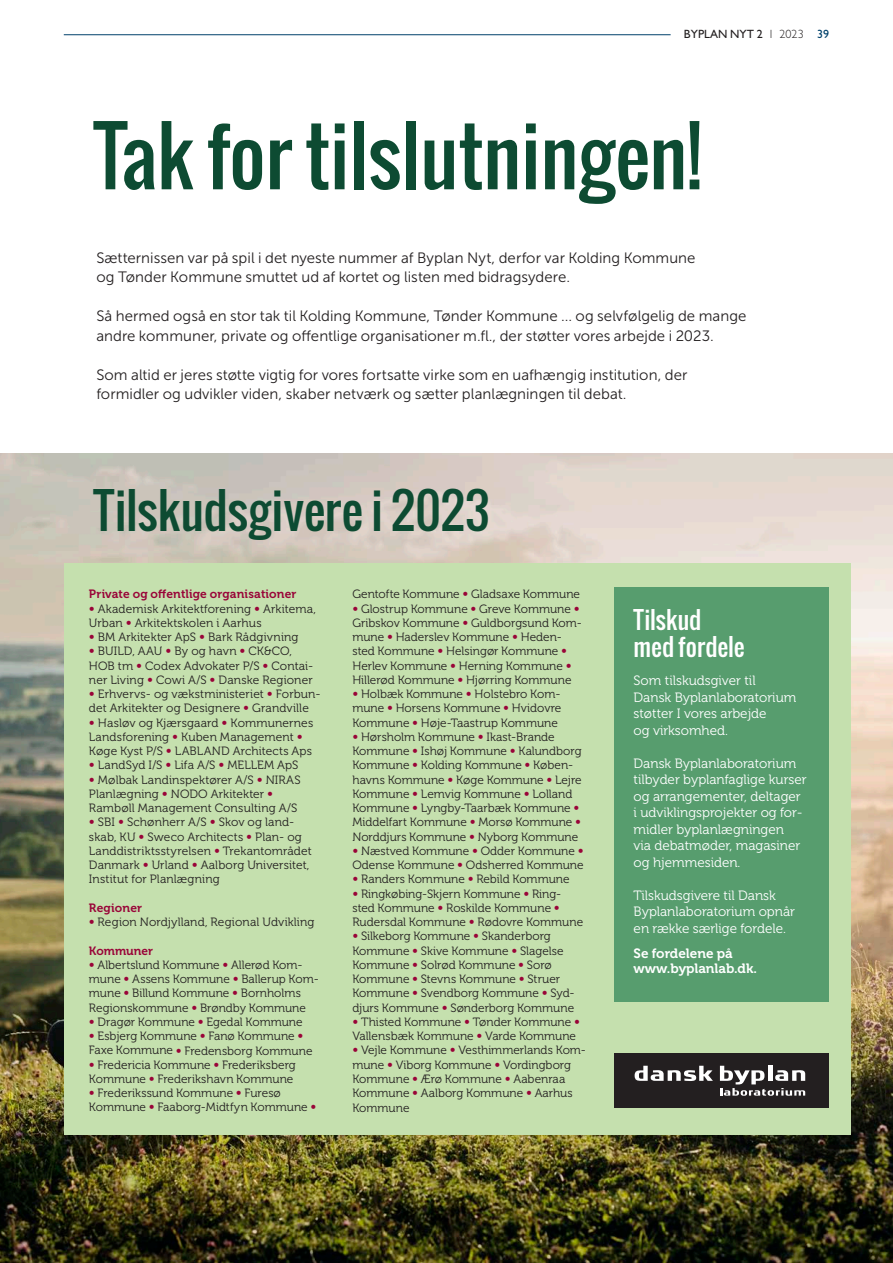
<style>
.page{position:relative;width:893px;height:1263px;background:#fff}
.page>*{position:absolute;margin:0;border:0;box-sizing:border-box;transform-origin:0 0}
.Rubrik{font:78px "Oswald";color:#0d4b32}
.Rubrik-2{font:48px "Oswald";color:#0d4b32}
.Rubrik-3{font:24px "Oswald";color:#fff}
.Manchet{font:15px "Museo Sans 300";letter-spacing:.005em;color:#231f20}
.Brød_med_indryk{font:13.5px/16.5px "Museo 300";color:#fff}
.Brød_med_indryk-2{font:13.5px "Museo 700";color:#fff}
.Brød_med_indryk-3{font:12px/14.2px "Museo 300";color:#231f20}
.t1{font:12px "Gill Sans Std";color:#231f20}
.Brød_med_indryk-4{font:12px "Museo 700";color:#990438}
.s1{font-weight:300}
.s2{color:#00416b}
.s3{font-family:"Museo 700";color:#990438}
.s4{color:#990438}
</style>
<div class="page">
<img style="left:0;top:453px;width:893px;height:810px">
<div style="left:64px;top:563px;width:786px;height:572px;background:#c5e0ae"></div>
<div style="left:614px;top:587px;width:215px;height:414px;background:#579d6e"></div>
<div style="left:614px;top:1053px;width:215px;height:54px;background:#231f20"></div>
<svg style="left:635px;top:1066px;width:78px;height:15px"></svg>
<svg style="left:720px;top:1066px;width:85px;height:30px"></svg>
<hr style="left:64px;top:34px;width:607px;height:1px;background:#00416b">
<p class="t1" style="left:684px;top:27px;width:147px">BYPLAN NYT 2 <span class="s1">1 2023</span> <span class="s2">39</span></p>
<p class="Rubrik" style="left:94px;top:97px;width:609px">Tak for tilslutningen!</p>
<p class="Manchet" style="left:96px;top:249px;width:601px">Sætternissen var på spil i det nyeste nummer af Byplan Nyt, derfor var Kolding Kommune</p>
<p class="Manchet" style="left:96px;top:269px;width:475px">og Tønder Kommune smuttet ud af kortet og listen med bidragsydere.</p>
<p class="Manchet" style="left:96px;top:308px;width:652px">Så hermed også en stor tak til Kolding Kommune, Tønder Kommune ... og selvfølgelig de mange</p>
<p class="Manchet" style="left:96px;top:327px;width:619px">andre kommuner, private og offentlige organisationer m.fl., der støtter vores arbejde i 2023.</p>
<p class="Manchet" style="left:96px;top:366px;width:593px">Som altid er jeres støtte vigtig for vores fortsatte virke som en uafhængig institution, der</p>
<p class="Manchet" style="left:96px;top:386px;width:532px">formidler og udvikler viden, skaber netværk og sætter planlægningen til debat.</p>
<p class="Rubrik-2" style="left:94px;top:474px;width:397px">Tilskudsgivere i 2023</p>
<p class="Brød_med_indryk-3" style="left:89px;top:587px;width:233px"><span class="s3">Private og offentlige organisationer<br></span><span class="s4">∞</span> Akademisk Arkitektforening <span class="s4">∞</span> Arkitema, Urban <span class="s4">∞</span> Arkitektskolen i Aarhus<br><span class="s4">∞</span> BM Arkitekter ApS <span class="s4">∞</span> Bark Rådgivning<br><span class="s4">∞</span> BUILD, AAU <span class="s4">∞</span> By og havn <span class="s4">∞</span> CK&amp;CO, HOB tm <span class="s4">∞</span> Codex Advokater P/S <span class="s4">∞</span> Contai&shy;ner Living <span class="s4">∞</span> Cowi A/S <span class="s4">∞</span> Danske Regioner <span class="s4">∞</span> Erhvervs- og vækstministeriet <span class="s4">∞</span> Forbun&shy;det Arkitekter og Designere <span class="s4">∞</span> Grandville<br><span class="s4">∞</span> Hasløv og Kjærsgaard <span class="s4">∞</span> Kommunernes Landsforening <span class="s4">∞</span> Kuben Management <span class="s4">∞ </span>Køge Kyst P/S <span class="s4">∞</span> LABLAND Architects Aps <span class="s4">∞</span> LandSyd I/S <span class="s4">∞</span> Lifa A/S <span class="s4">∞</span> MELLEM ApS<br><span class="s4">∞</span> Mølbak Landinspektører A/S <span class="s4">∞</span> NIRAS Planlægning <span class="s4">∞</span> NODO Arkitekter <span class="s4">∞ </span>Rambøll Management Consulting A/S<br><span class="s4">∞</span> SBI <span class="s4">∞</span> Schønherr A/S <span class="s4">∞</span> Skov og land&shy;skab, KU <span class="s4">∞</span> Sweco Architects <span class="s4">∞</span> Plan- og Landdistriktsstyrelsen <span class="s4">∞</span> Trekantområdet Danmark <span class="s4">∞</span> Urland <span class="s4">∞</span> Aalborg Universitet, Institut for Planlægning</p>
<p class="Brød_med_indryk-3" style="left:89px;top:901px;width:227px"><span class="s3">Regioner<br></span><span class="s4">∞</span> Region Nordjylland, Regional Udvikling</p>
<p class="Brød_med_indryk-4" style="left:89px;top:944px;width:66px">Kommuner</p>
<p class="Brød_med_indryk-3" style="left:89px;top:958px;width:231px"><span class="s4">∞</span> Albertslund Kommune <span class="s4">∞</span> Allerød Kom&shy;mune <span class="s4">∞</span> Assens Kommune <span class="s4">∞</span> Ballerup Kom&shy;mune <span class="s4">∞</span> Billund Kommune <span class="s4">∞</span> Bornholms Regionskommune <span class="s4">∞</span> Brøndby Kommune<br><span class="s4">∞</span> Dragør Kommune <span class="s4">∞</span> Egedal Kommune<br><span class="s4">∞</span> Esbjerg Kommune <span class="s4">∞</span> Fanø Kommune <span class="s4">∞ </span>Faxe Kommune <span class="s4">∞</span> Fredensborg Kommune <span class="s4">∞</span> Fredericia Kommune <span class="s4">∞</span> Frederiksberg Kommune <span class="s4">∞</span> Frederikshavn Kommune<br><span class="s4">∞</span> Frederikssund Kommune <span class="s4">∞</span> Furesø Kommune <span class="s4">∞</span> Faaborg-Midtfyn Kommune <span class="s4">∞</span></p>
<p class="Brød_med_indryk-3" style="left:352px;top:587px;width:235px">Gentofte Kommune <span class="s4">∞</span> Gladsaxe Kommune <span class="s4">∞</span> Glostrup Kommune <span class="s4">∞</span> Greve Kommune <span class="s4">∞ </span>Gribskov Kommune <span class="s4">∞</span> Guldborgsund Kom&shy;mune <span class="s4">∞</span> Haderslev Kommune <span class="s4">∞</span> Heden&shy;sted Kommune <span class="s4">∞</span> Helsingør Kommune <span class="s4">∞ </span>Herlev Kommune <span class="s4">∞</span> Herning Kommune <span class="s4">∞ </span>Hillerød Kommune <span class="s4">∞</span> Hjørring Kommune<br><span class="s4">∞</span> Holbæk Kommune <span class="s4">∞</span> Holstebro Kom&shy;mune <span class="s4">∞</span> Horsens Kommune <span class="s4">∞</span> Hvidovre Kommune <span class="s4">∞</span> Høje-Taastrup Kommune<br><span class="s4">∞</span> Hørsholm Kommune <span class="s4">∞</span> Ikast-Brande Kommune <span class="s4">∞</span> Ishøj Kommune <span class="s4">∞</span> Kalundborg Kommune <span class="s4">∞</span> Kolding Kommune <span class="s4">∞</span> Køben&shy;havns Kommune <span class="s4">∞</span> Køge Kommune <span class="s4">∞</span> Lejre Kommune <span class="s4">∞</span> Lemvig Kommune <span class="s4">∞</span> Lolland Kommune <span class="s4">∞</span> Lyngby-Taarbæk Kommune <span class="s4">∞ </span>Middelfart Kommune <span class="s4">∞</span> Morsø Kommune <span class="s4">∞ </span>Norddjurs Kommune <span class="s4">∞</span> Nyborg Kommune <span class="s4">∞</span> Næstved Kommune <span class="s4">∞</span> Odder Kommune <span class="s4">∞ </span>Odense Kommune <span class="s4">∞</span> Odsherred Kommune <span class="s4">∞</span> Randers Kommune <span class="s4">∞</span> Rebild Kommune<br><span class="s4">∞</span> Ringkøbing-Skjern Kommune <span class="s4">∞</span> Ring&shy;sted Kommune <span class="s4">∞</span> Roskilde Kommune <span class="s4">∞ </span>Rudersdal Kommune <span class="s4">∞</span> Rødovre Kommune <span class="s4">∞</span> Silkeborg Kommune <span class="s4">∞</span> Skanderborg Kommune <span class="s4">∞</span> Skive Kommune <span class="s4">∞</span> Slagelse Kommune <span class="s4">∞</span> Solrød Kommune <span class="s4">∞</span> Sorø Kommune <span class="s4">∞</span> Stevns Kommune <span class="s4">∞</span> Struer Kommune <span class="s4">∞</span> Svendborg Kommune <span class="s4">∞</span> Syd&shy;djurs Kommune <span class="s4">∞</span> Sønderborg Kommune<br><span class="s4">∞</span> Thisted Kommune <span class="s4">∞</span> Tønder Kommune <span class="s4">∞ </span>Vallensbæk Kommune <span class="s4">∞</span> Varde Kommune<br><span class="s4">∞</span> Vejle Kommune <span class="s4">∞</span> Vesthimmerlands Kom&shy;mune <span class="s4">∞</span> Viborg Kommune <span class="s4">∞</span> Vordingborg Kommune <span class="s4">∞</span> Ærø Kommune <span class="s4">∞</span> Aabenraa Kommune <span class="s4">∞</span> Aalborg Kommune <span class="s4">∞</span> Aarhus Kommune</p>
<p class="Rubrik-3" style="left:634px;top:601px;width:69px">Tilskud</p>
<p class="Rubrik-3" style="left:634px;top:628px;width:112px">med fordele</p>
<p class="Brød_med_indryk" style="left:634px;top:673px;width:124px">Som tilskudsgiver til</p>
<p class="Brød_med_indryk" style="left:634px;top:689px;width:164px">Dansk Byplanlaboratorium støtter I vores arbejde</p>
<p class="Brød_med_indryk" style="left:634px;top:722px;width:96px">og virksomhed.</p>
<p class="Brød_med_indryk" style="left:634px;top:755px;width:175px">Dansk Byplanlaboratorium tilbyder byplanfaglige kurser og arrangementer, deltager i udviklingsprojekter og for&shy;midler byplanlægningen</p>
<p class="Brød_med_indryk" style="left:634px;top:837px;width:168px">via debatmøder, magasiner og hjemmesiden.</p>
<p class="Brød_med_indryk" style="left:634px;top:887px;width:163px">Tilskudsgivere til Dansk<br>Byplanlaboratorium opnår</p>
<p class="Brød_med_indryk" style="left:634px;top:920px;width:154px">en række særlige fordele.</p>
<p class="Brød_med_indryk-2" style="left:634px;top:946px;width:101px">Se fordelene på</p>
<p class="Brød_med_indryk-2" style="left:634px;top:961px;width:125px">www.byplanlab.dk.</p>
</div>
